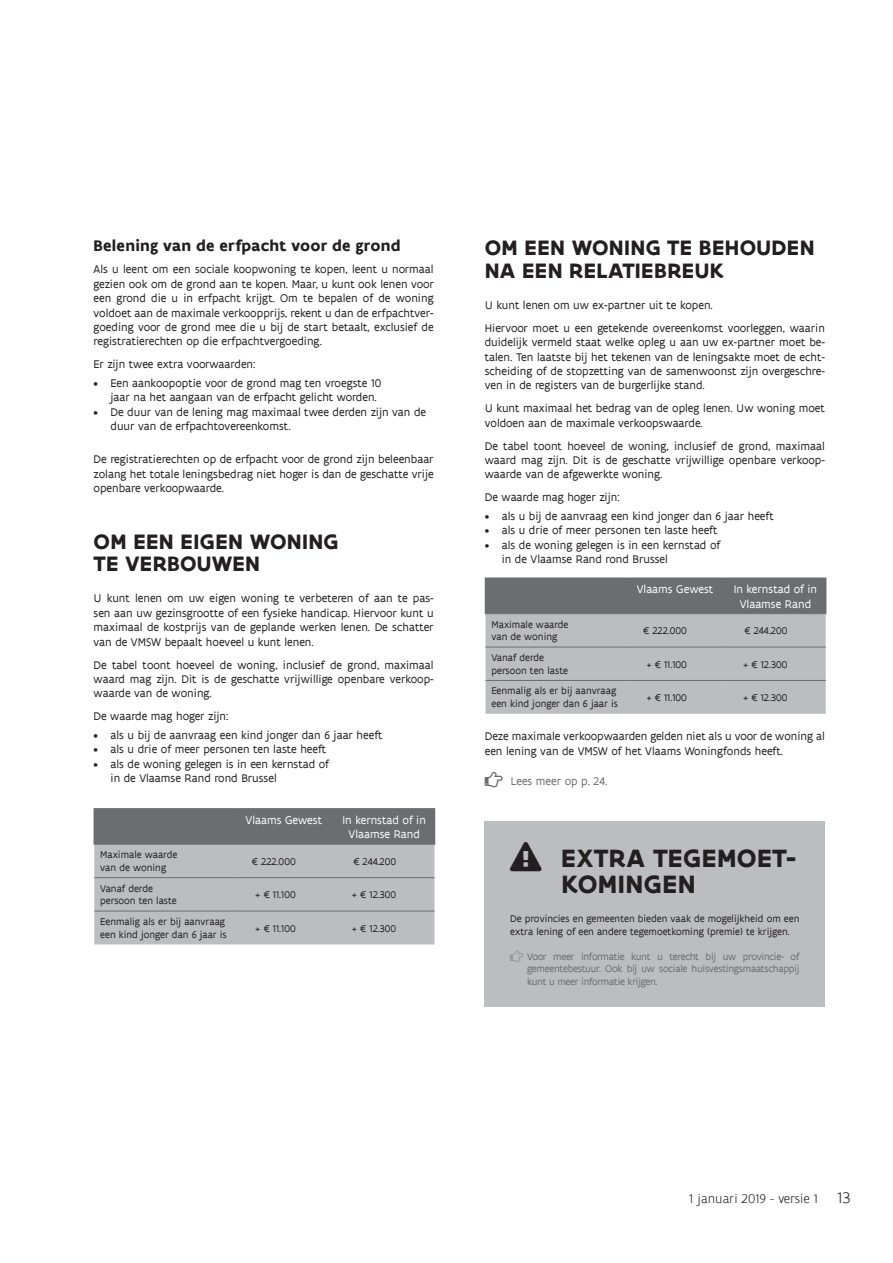
<style>
.page{position:relative;width:893px;height:1263px;background:#fff}
.page>*{position:absolute;margin:0;border:0;box-sizing:border-box;transform-origin:0 0}
.t1{font:700 27px/25.5px "Flanders Art Sans";letter-spacing:.01em;color:#231f20}
.t2{font:700 22.5px/22.5px "Flanders Art Sans";letter-spacing:.015em;color:#231f20}
.t3{font:700 16.5px "Flanders Art Sans";letter-spacing:.015em;color:#231f20}
.t4{font:300 13.5px "Flanders Art Sans";color:#231f20}
.t5{font:12px/14.4px "Flanders Art Sans";color:#231f20}
.t6{font:12px/14.4px "Flanders Art Sans";color:#fff;text-align:center}
.t7{font:12px "Flanders Art Sans";color:#6c6d70}
.t8{font:10.5px/12.6px "Flanders Art Sans";color:#231f20}
.t9{font:10.5px/12.6px "Flanders Art Sans";letter-spacing:-.025em;color:#6c6d70;text-align:justify}
.s1{font-size:16.5px}
</style>
<div class="page">
<div style="left:485px;top:821px;width:340px;height:185px;background:#bcbdc0"></div>
<svg style="left:94px;top:810px;width:340px;height:134px;background:#a7a8ab"></svg>
<hr style="left:94px;top:808px;width:140px;height:2px;background:#6c6d70">
<hr style="left:94px;top:810px;width:1px;height:34px;background:#6c6d70">
<hr style="left:234px;top:808px;width:100px;height:2px;background:#6c6d70">
<hr style="left:233px;top:810px;width:1px;height:34px;background:#6c6d70">
<hr style="left:334px;top:808px;width:101px;height:2px;background:#6c6d70">
<hr style="left:333px;top:810px;width:2px;height:34px;background:#6c6d70">
<hr style="left:434px;top:810px;width:1px;height:34px;background:#6c6d70">
<hr style="left:94px;top:844px;width:140px;height:1px;background:#6c6d70">
<hr style="left:234px;top:844px;width:100px;height:1px;background:#6c6d70">
<hr style="left:334px;top:844px;width:101px;height:1px;background:#6c6d70">
<hr style="left:94px;top:877px;width:140px;height:1px;background:#6c6d70">
<hr style="left:234px;top:877px;width:100px;height:1px;background:#6c6d70">
<hr style="left:334px;top:877px;width:100px;height:1px;background:#6c6d70">
<hr style="left:94px;top:911px;width:140px;height:1px;background:#6c6d70">
<hr style="left:234px;top:911px;width:100px;height:1px;background:#6c6d70">
<hr style="left:334px;top:911px;width:100px;height:1px;background:#6c6d70">
<svg style="left:485px;top:579px;width:341px;height:135px;background:#a7a8ab"></svg>
<hr style="left:485px;top:577px;width:140px;height:2px;background:#6c6d70">
<hr style="left:485px;top:579px;width:1px;height:34px;background:#6c6d70">
<hr style="left:625px;top:577px;width:100px;height:2px;background:#6c6d70">
<hr style="left:624px;top:579px;width:1px;height:34px;background:#6c6d70">
<hr style="left:725px;top:577px;width:101px;height:2px;background:#6c6d70">
<hr style="left:724px;top:579px;width:2px;height:34px;background:#6c6d70">
<hr style="left:825px;top:579px;width:1px;height:34px;background:#6c6d70">
<hr style="left:485px;top:613px;width:140px;height:1px;background:#6c6d70">
<hr style="left:625px;top:613px;width:100px;height:1px;background:#6c6d70">
<hr style="left:725px;top:613px;width:101px;height:1px;background:#6c6d70">
<hr style="left:485px;top:647px;width:140px;height:1px;background:#6c6d70">
<hr style="left:625px;top:647px;width:100px;height:1px;background:#6c6d70">
<hr style="left:725px;top:647px;width:101px;height:1px;background:#6c6d70">
<hr style="left:485px;top:680px;width:140px;height:1px;background:#6c6d70">
<hr style="left:625px;top:680px;width:100px;height:1px;background:#6c6d70">
<hr style="left:725px;top:680px;width:101px;height:1px;background:#6c6d70">
<h3 class="t3" style="left:94px;top:235px;width:309px">Belening van de erfpacht voor de grond</h3>
<p class="t5" style="left:94px;top:262px;width:342px;text-align:justify">Als u leent om een sociale koopwoning te kopen, leent u normaal gezien ook om de grond aan te kopen. Maar, u kunt ook lenen voor een grond die u in erfpacht krijgt. Om te bepalen of de woning voldoet aan de maximale verkoopprijs, rekent u dan de erfpachtver&shy;goeding voor de grond mee die u bij de start betaalt, exclusief de registratierechten op die erfpachtvergoeding.</p>
<p class="t5" style="left:94px;top:357px;width:163px">Er zijn twee extra voorwaarden:</p>
<p class="t5" style="left:111px;top:376px;width:272px;text-indent:-17px">• Een aankoopoptie voor de grond mag ten vroegste 10 jaar na het aangaan van de erfpacht gelicht worden.</p>
<p class="t5" style="left:111px;top:405px;width:317px;text-indent:-17px">• De duur van de lening mag maximaal twee derden zijn van de duur van de erfpachtovereenkomst.</p>
<p class="t5" style="left:94px;top:452px;width:342px;text-align:justify">De registratierechten op de erfpacht voor de grond zijn beleenbaar zolang het totale leningsbedrag niet hoger is dan de geschatte vrije openbare verkoopwaarde.</p>
<h2 class="t2" style="left:94px;top:530px;width:246px">OM EEN EIGEN WONING<br>TE VERBOUWEN</h2>
<p class="t5" style="left:94px;top:592px;width:342px;text-align:justify">U kunt lenen om uw eigen woning te verbeteren of aan te pas&shy;sen aan uw gezinsgrootte of een fysieke handicap. Hiervoor kunt u maximaal de kostprijs van de geplande werken lenen. De schatter van de VMSW bepaalt hoeveel u kunt lenen.</p>
<p class="t5" style="left:94px;top:658px;width:342px;text-align:justify">De tabel toont hoeveel de woning, inclusief de grond, maximaal waard mag zijn. Dit is de geschatte vrijwillige openbare verkoop&shy;waarde van de woning.</p>
<p class="t5" style="left:94px;top:709px;width:136px">De waarde mag hoger zijn:</p>
<p class="t5" style="left:94px;top:728px;width:290px">• als u bij de aanvraag een kind jonger dan 6 jaar heeft</p>
<p class="t5" style="left:94px;top:742px;width:234px">• als u drie of meer personen ten laste heeft</p>
<p class="t5" style="left:111px;top:757px;width:220px;text-indent:-17px">• als de woning gelegen is in een kernstad of in de Vlaamse Rand rond Brussel</p>
<p class="t6" style="left:246px;top:813px;width:78px">Vlaams Gewest</p>
<p class="t6" style="left:342px;top:813px;width:85px">In kernstad of in<br>Vlaamse Rand</p>
<p class="t8" style="left:100px;top:848px;width:78px">Maximale waarde van de woning</p>
<p class="t8" style="left:252px;top:855px;width:45px">€ 222.000</p>
<p class="t8" style="left:353px;top:855px;width:44px">€ 244.200</p>
<p class="t8" style="left:100px;top:882px;width:78px">Vanaf derde persoon ten laste</p>
<p class="t8" style="left:255px;top:889px;width:42px">+ € 11.100</p>
<p class="t8" style="left:352px;top:889px;width:46px">+ € 12.300</p>
<p class="t8" style="left:100px;top:915px;width:128px">Eenmalig als er bij aanvraag een kind jonger dan 6 jaar is</p>
<p class="t8" style="left:255px;top:922px;width:42px">+ € 11.100</p>
<p class="t8" style="left:352px;top:922px;width:46px">+ € 12.300</p>
<h2 class="t2" style="left:485px;top:237px;width:331px">OM EEN WONING TE BEHOUDEN<br>NA EEN RELATIEBREUK</h2>
<p class="t5" style="left:485px;top:294px;width:342px;line-height:23px">U kunt lenen om uw ex-partner uit te kopen.<br>Hiervoor moet u een getekende overeenkomst voorleggen, waarin</p>
<p class="t5" style="left:485px;top:335px;width:342px;text-align:justify">duidelijk vermeld staat welke opleg u aan uw ex-partner moet be&shy;talen. Ten laatste bij het tekenen van de leningsakte moet de echt&shy;scheiding of de stopzetting van de samenwoonst zijn overgeschre&shy;ven in de registers van de burgerlijke stand.</p>
<p class="t5" style="left:485px;top:401px;width:342px">U kunt maximaal het bedrag van de opleg lenen. Uw woning moet voldoen aan de maximale verkoopswaarde.</p>
<p class="t5" style="left:485px;top:439px;width:342px;text-align:justify">De tabel toont hoeveel de woning, inclusief de grond, maximaal waard mag zijn. Dit is de geschatte vrijwillige openbare verkoop&shy;waarde van de afgewerkte woning.</p>
<p class="t5" style="left:485px;top:490px;width:136px">De waarde mag hoger zijn:</p>
<p class="t5" style="left:485px;top:509px;width:290px">• als u bij de aanvraag een kind jonger dan 6 jaar heeft</p>
<p class="t5" style="left:485px;top:523px;width:234px">• als u drie of meer personen ten laste heeft</p>
<p class="t5" style="left:502px;top:538px;width:220px;text-indent:-17px">• als de woning gelegen is in een kernstad of in de Vlaamse Rand rond Brussel</p>
<p class="t6" style="left:637px;top:582px;width:78px">Vlaams Gewest</p>
<p class="t6" style="left:734px;top:582px;width:85px">In kernstad of in<br>Vlaamse Rand</p>
<p class="t8" style="left:491px;top:618px;width:78px">Maximale waarde van de woning</p>
<p class="t8" style="left:643px;top:625px;width:45px">€ 222.000</p>
<p class="t8" style="left:745px;top:625px;width:44px">€ 244.200</p>
<p class="t8" style="left:491px;top:651px;width:78px">Vanaf derde persoon ten laste</p>
<p class="t8" style="left:646px;top:658px;width:42px">+ € 11.100</p>
<p class="t8" style="left:743px;top:658px;width:46px">+ € 12.300</p>
<p class="t8" style="left:491px;top:685px;width:128px">Eenmalig als er bij aanvraag een kind jonger dan 6 jaar is</p>
<p class="t8" style="left:646px;top:691px;width:42px">+ € 11.100</p>
<p class="t8" style="left:743px;top:691px;width:46px">+ € 12.300</p>
<p class="t5" style="left:485px;top:729px;width:342px">Deze maximale verkoopwaarden gelden niet als u voor de woning al een lening van de VMSW of het Vlaams Woningfonds heeft.</p>
<p class="t7" style="left:511px;top:773px;width:98px">Lees meer op p. 24.</p>
<h1 class="t1" style="left:561px;top:846px;width:234px;text-indent:-51px">❑ EXTRA TEGEMOET-<br>KOMINGEN</h1>
<p class="t8" style="left:510px;top:913px;width:291px">De provincies en gemeenten bieden vaak de mogelijkheid om een extra lening of een andere tegemoetkoming (premie) te krijgen.</p>
<p class="t9" style="left:527px;top:950px;width:274px">Voor meer informatie kunt u terecht bij uw provincie- of gemeentebestuur. Ook bij uw sociale huisvestingsmaatschappij kunt u meer informatie krijgen.</p>
<p class="t4" style="left:689px;top:1191px;width:163px">1 januari 2019 - versie 1 <span class="s1">13</span></p>
</div>
